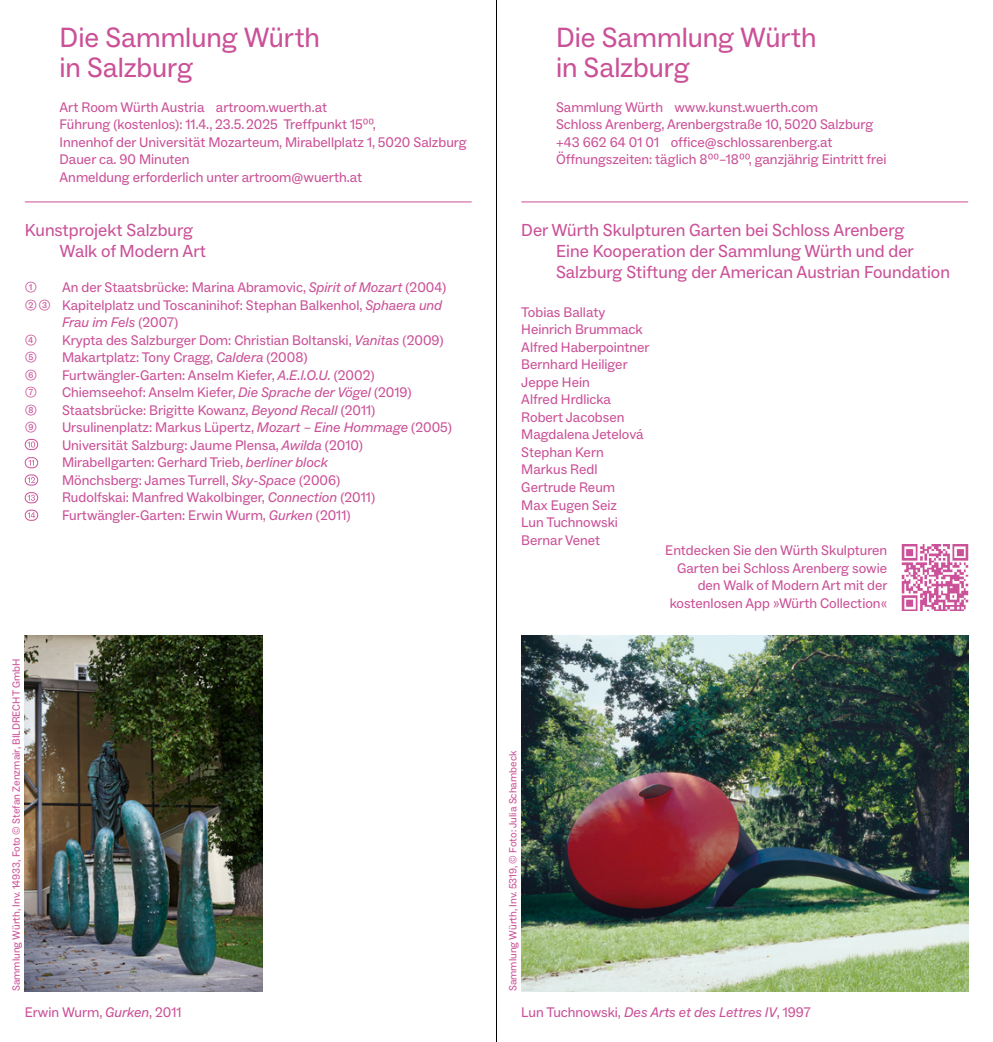
<style>
.page{position:relative;width:993px;height:1042px;background:#fff}
.page>*{position:absolute;margin:0;border:0;box-sizing:border-box;transform-origin:0 0}
.t1{font:28px/29.8px "ABC Social";color:#ca5097}
.t2{font:17.5px/21px "ABC Social";color:#ca5097}
.t3{font:14px/17.5px "ABC Social";color:#ca5097}
.t4{font:italic 14px "ABC Social";color:#ca5097}
.t5{font:10.5px "ABC Social";color:#ca5097}
.s1{font-style:italic}
.s2{font-style:normal}
</style>
<div class="page">
<div style="left:25px;top:439px;width:13px;height:11px;border:1px solid #ca5097;border-radius:5px"></div>
<svg style="left:28px;top:441px;width:7px;height:6px"></svg>
<div style="left:25px;top:457px;width:13px;height:11px;border:1px solid #ca5097;border-radius:5px"></div>
<svg style="left:29px;top:460px;width:5px;height:6px"></svg>
<div style="left:25px;top:474px;width:13px;height:11px;border:1px solid #ca5097;border-radius:5px"></div>
<svg style="left:28px;top:477px;width:7px;height:6px"></svg>
<div style="left:25px;top:492px;width:13px;height:11px;border:1px solid #ca5097;border-radius:5px"></div>
<svg style="left:28px;top:495px;width:7px;height:6px"></svg>
<div style="left:25px;top:510px;width:13px;height:11px;border:1px solid #ca5097;border-radius:5px"></div>
<svg style="left:28px;top:512px;width:7px;height:6px"></svg>
<hr style="left:25px;top:201px;width:446px;height:1px;background:#ca5097">
<img style="left:25px;top:635px;width:237px;height:356px">
<hr style="left:521px;top:201px;width:446px;height:1px;background:#ca5097">
<img style="left:521px;top:635px;width:446px;height:356px">
<img style="left:901px;top:544px;width:66px;height:66px">
<hr style="left:496px;top:0;width:1px;height:1042px;background:#000">
<h1 class="t1" style="left:60px;top:23px;width:262px">Die Sammlung Würth in Salzburg</h1>
<p class="t3" style="left:60px;top:98px;width:408px">Art Room Würth Austria artroom.wuerth.at<br>Führung (kostenlos): 11.4., 23.5. 2025 Treffpunkt 15⁰⁰,<br>Innenhof der Universität Mozarteum, Mirabellplatz 1, 5020 Salzburg Dauer ca. 90 Minuten<br>Anmeldung erforderlich unter artroom@wuerth.at</p>
<p class="t2" style="left:60px;top:220px;width:148px;text-indent:-35px">Kunstprojekt Salzburg<br>Walk of Modern Art</p>
<p class="t3" style="left:25px;top:279px;width:14px">①</p>
<p class="t3" style="left:62px;top:279px;width:385px">An der Staatsbrücke: Marina Abramovic, <span class="s1">Spirit of Mozart</span> (2004)</p>
<p class="t3" style="left:25px;top:297px;width:418px">② ③ Kapitelplatz und Toscaninihof: Stephan Balkenhol, <span class="s1">Sphaera und</span></p>
<p class="t4" style="left:62px;top:314px;width:118px">Frau im Fels <span class="s2">(2007)</span></p>
<p class="t3" style="left:25px;top:332px;width:14px">④</p>
<p class="t3" style="left:62px;top:332px;width:383px">Krypta des Salzburger Dom: Christian Boltanski, <span class="s1">Vanitas</span> (2009)</p>
<p class="t3" style="left:25px;top:349px;width:14px">⑤</p>
<p class="t3" style="left:62px;top:349px;width:247px">Makartplatz: Tony Cragg, <span class="s1">Caldera</span> (2008)</p>
<p class="t3" style="left:25px;top:367px;width:14px">⑥</p>
<p class="t3" style="left:62px;top:367px;width:314px">Furtwängler-Garten: Anselm Kiefer, <span class="s1">A.E.I.O.U.</span> (2002)</p>
<p class="t3" style="left:25px;top:384px;width:14px">⑦</p>
<p class="t3" style="left:62px;top:384px;width:351px">Chiemseehof: Anselm Kiefer, <span class="s1">Die Sprache der Vögel</span> (2019)</p>
<p class="t3" style="left:25px;top:402px;width:14px">⑧</p>
<p class="t3" style="left:62px;top:402px;width:315px">Staatsbrücke: Brigitte Kowanz, <span class="s1">Beyond Recall</span> (2011)</p>
<p class="t3" style="left:25px;top:419px;width:14px">⑨</p>
<p class="t3" style="left:62px;top:419px;width:391px">Ursulinenplatz: Markus Lüpertz, <span class="s1">Mozart – Eine Hommage</span> (2005)<br>Universität Salzburg: Jaume Plensa, <span class="s1">Awilda</span> (2010)<br>Mirabellgarten: Gerhard Trieb, <span class="s1">berliner block<br></span>Mönchsberg: James Turrell, <span class="s1">Sky-Space</span> (2006)<br>Rudolfskai: Manfred Wakolbinger, <span class="s1">Connection</span> (2011)<br>Furtwängler-Garten: Erwin Wurm, <span class="s1">Gurken</span> (2011)</p>
<p class="t5" style="left:10px;top:991px;width:334px;rotate:-90deg">Sammlung Würth, Inv. 14933, Foto © Stefan Zenzmair, BILDRECHT GmbH</p>
<p class="t3" style="left:25px;top:1004px;width:158px">Erwin Wurm, <span class="s1">Gurken</span>, 2011</p>
<h1 class="t1" style="left:556px;top:23px;width:262px">Die Sammlung Würth in Salzburg</h1>
<p class="t3" style="left:556px;top:98px;width:332px">Sammlung Würth www.kunst.wuerth.com<br>Schloss Arenberg, Arenbergstraße 10, 5020 Salzburg +43 662 64 01 01 office@schlossarenberg.at Öffnungszeiten: täglich 8⁰⁰–18⁰⁰, ganzjährig Eintritt frei</p>
<p class="t2" style="left:556px;top:220px;width:395px;text-indent:-35px">Der Würth Skulpturen Garten bei Schloss Arenberg<br>Eine Kooperation der Sammlung Würth und der<br>Salzburg Stiftung der American Austrian Foundation</p>
<p class="t3" style="left:521px;top:304px;width:130px">Tobias Ballaty<br>Heinrich Brummack<br>Alfred Haberpointner<br>Bernhard Heiliger<br>Jeppe Hein<br>Alfred Hrdlicka<br>Robert Jacobsen<br>Magdalena Jetelová<br>Stephan Kern<br>Markus Redl<br>Gertrude Reum<br>Max Eugen Seiz<br>Lun Tuchnowski<br>Bernar Venet</p>
<p class="t3" style="left:665px;top:542px;width:224px;text-align:right">Entdecken Sie den Würth Skulpturen Garten bei Schloss Arenberg sowie den Walk of Modern Art mit der kostenlosen App »Würth Collection«</p>
<p class="t5" style="left:506px;top:991px;width:242px;rotate:-90deg">Sammlung Würth, Inv. 5319, © Foto: Julia Schambeck</p>
<p class="t4" style="left:521px;top:1004px;width:291px"><span class="s2">Lun Tuchnowski,</span> Des Arts et des Lettres IV<span class="s2">, 1997</span></p>
</div>
